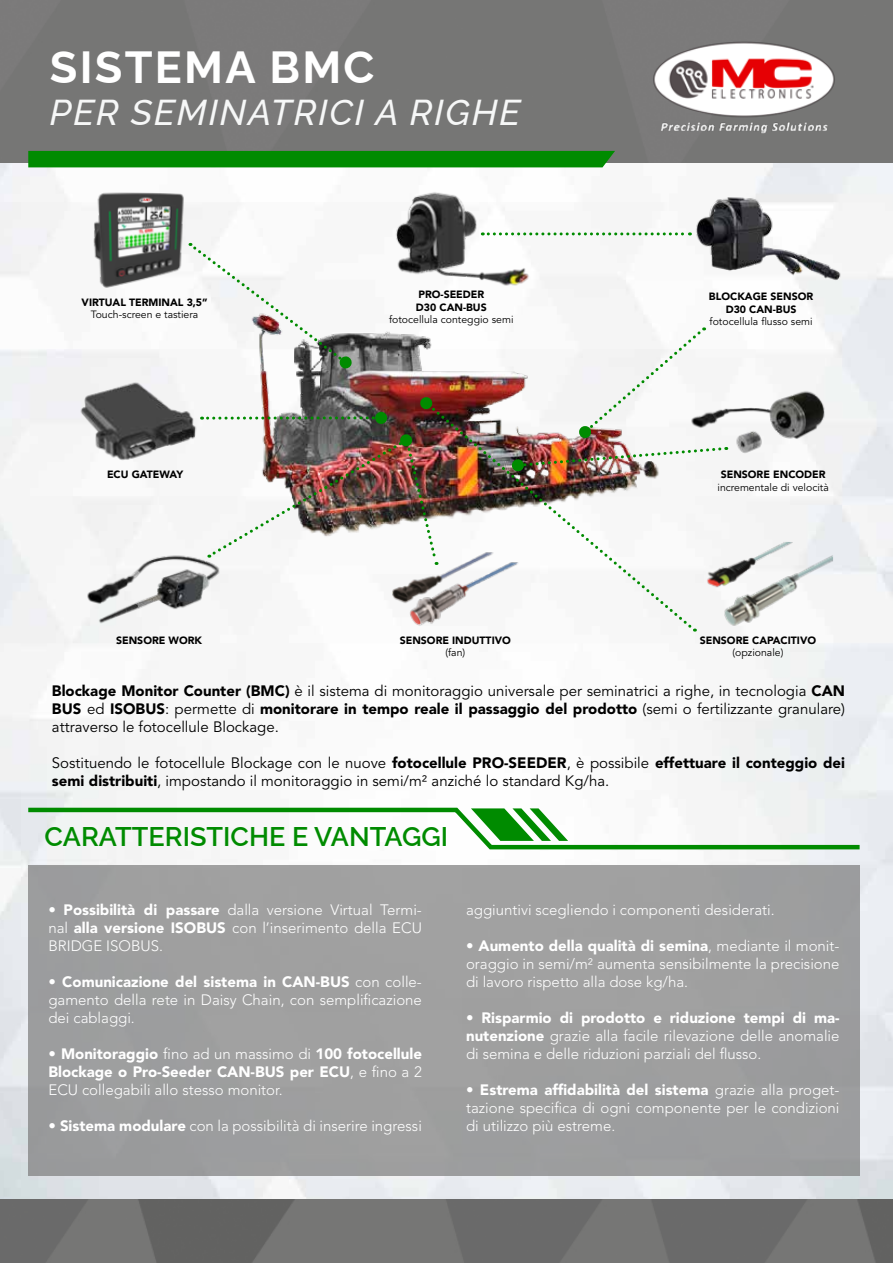
<style>
.page{position:relative;width:893px;height:1263px;background:#fff}
.page>*{position:absolute;margin:0;border:0;box-sizing:border-box;transform-origin:0 0}
.t1{font:700 45px "Raleway";letter-spacing:.05em;color:#fff}
.t2{font:italic 500 36px "Raleway";letter-spacing:.05em;color:#f6f7f7}
.t3{font:600 27px "Raleway";color:#008b00}
.t4{font:300 15px/18px "Avenir LT Std";color:#fff;text-align:justify}
.t5{font:15px/18px "Avenir LT Std";color:#000;text-align:justify}
.t6{font:900 15px/18px "Avenir LT Std";color:#fff;text-align:justify}
.t7{font:900 10.5px/12.6px "Avenir LT Std";color:#000}
.t8{font:10.5px "Avenir LT Std";color:#000}
.s1{font-weight:900}
.s2{font-weight:300}
</style>
<div class="page">
<img style="left:0;top:162px;width:893px;height:1038px">
<div style="left:0;top:0;width:893px;height:162px;background:#767675"></div>
<img style="left:0;top:1200px;width:893px;height:63px">
<img style="left:647px;top:37px;width:193px;height:100px">
<img style="left:239px;top:306px;width:426px;height:130px">
<div style="left:28px;top:865px;width:832px;height:311px;background:#9e9f9f"></div>
<svg style="left:24px;top:805px;width:840px;height:47px"></svg>
<div style="left:28px;top:151px;width:587px;height:16px;background:#008b00"></div>
<svg style="left:190px;top:243px;width:162px;height:126px"></svg>
<div style="left:578px;top:327px;width:127px;height:74px;background:#f5f5f5"></div>
<img style="left:90px;top:190px;width:98px;height:101px">
<img style="left:389px;top:186px;width:143px;height:105px">
<img style="left:688px;top:193px;width:162px;height:89px">
<img style="left:72px;top:377px;width:133px;height:84px">
<img style="left:688px;top:386px;width:145px;height:80px">
<img style="left:77px;top:533px;width:153px;height:97px">
<img style="left:694px;top:541px;width:139px;height:86px">
<img style="left:379px;top:565px;width:150px;height:66px">
<svg style="left:482px;top:232px;width:208px;height:3px"></svg>
<svg style="left:202px;top:416px;width:173px;height:4px"></svg>
<div style="left:375px;top:412px;width:12px;height:12px;background:#008b00;border-radius:50%"></div>
<svg style="left:400px;top:434px;width:12px;height:12px"></svg>
<svg style="left:694px;top:446px;width:33px;height:26px"></svg>
<img style="left:424px;top:401px;width:270px;height:229px">
<svg style="left:419px;top:396px;width:14px;height:14px"></svg>
<img style="left:209px;top:436px;width:230px;height:129px">
<h1 class="t1" style="left:50px;top:31px;width:326px">SISTEMA BMC</h1>
<h2 class="t2" style="left:50px;top:83px;width:472px">PER SEMINATRICI A RIGHE</h2>
<p class="t7" style="left:82px;top:296px;width:128px">VIRTUAL TERMINAL 3,5”</p>
<p class="t8" style="left:91px;top:309px;width:109px">Touch-screen e tastiera</p>
<p class="t7" style="left:416px;top:288px;width:72px">PRO-SEEDER<br>D30 CAN-BUS</p>
<p class="t8" style="left:389px;top:314px;width:126px">fotocellula conteggio semi</p>
<p class="t7" style="left:709px;top:290px;width:106px;text-align:center">BLOCKAGE SENSOR<br>D30 CAN-BUS</p>
<p class="t8" style="left:710px;top:315px;width:105px">fotocellula flusso semi</p>
<p class="t7" style="left:107px;top:468px;width:78px">ECU GATEWAY</p>
<p class="t7" style="left:721px;top:468px;width:106px">SENSORE ENCODER</p>
<p class="t8" style="left:717px;top:481px;width:113px">incrementale di velocità</p>
<p class="t7" style="left:116px;top:634px;width:88px">SENSORE WORK</p>
<p class="t7" style="left:700px;top:634px;width:118px">SENSORE CAPACITIVO</p>
<p class="t8" style="left:732px;top:647px;width:52px">(opzionale)</p>
<p class="t7" style="left:400px;top:634px;width:113px">SENSORE INDUTTIVO</p>
<p class="t8" style="left:445px;top:647px;width:21px">(fan)</p>
<p class="t5" style="left:52px;top:682px;width:795px"><span class="s1">Blockage Monitor Counter (BMC)</span> è il sistema di monitoraggio universale per seminatrici a righe, in tecnologia <span class="s1">CAN BUS</span> ed <span class="s1">ISOBUS</span>: permette di <span class="s1">monitorare in tempo reale il passaggio del prodotto</span> (semi o fertilizzante granulare) attraverso le fotocellule Blockage.</p>
<p class="t5" style="left:52px;top:754px;width:795px">Sostituendo le fotocellule Blockage con le nuove <span class="s1">fotocellule PRO-SEEDER</span>, è possibile <span class="s1">effettuare il conteggio dei semi distribuiti</span>, impostando il monitoraggio in semi/m² anziché lo standard Kg/ha.</p>
<h3 class="t3" style="left:45px;top:815px;width:405px">CARATTERISTICHE E VANTAGGI</h3>
<p class="t4" style="left:48px;top:900px;width:375px">• <span class="s1">Possibilità di passare</span> dalla versione Virtual Termi&shy;nal <span class="s1">alla versione ISOBUS</span> con l’inserimento della ECU BRIDGE ISOBUS.</p>
<p class="t4" style="left:48px;top:972px;width:375px"><span class="s1">• Comunicazione del sistema in CAN-BUS</span> con colle&shy;gamento della rete in Daisy Chain, con semplificazione dei cablaggi.</p>
<p class="t6" style="left:48px;top:1044px;width:375px">• Monitoraggio <span class="s2">fino ad un massimo di</span> 100 fotocellule Blockage o Pro-Seeder CAN-BUS per ECU<span class="s2">, e fino a 2<br>ECU collegabili allo stesso monitor.</span></p>
<p class="t4" style="left:48px;top:1116px;width:375px"><span class="s1">• Sistema modulare</span> con la possibilità di inserire ingressi</p>
<p class="t4" style="left:466px;top:900px;width:310px">aggiuntivi scegliendo i componenti desiderati.</p>
<p class="t4" style="left:466px;top:936px;width:375px"><span class="s1">• Aumento della qualità di semina</span>, mediante il monit&shy;oraggio in semi/m² aumenta sensibilmente la precisione di lavoro rispetto alla dose kg/ha.</p>
<p class="t4" style="left:466px;top:1008px;width:375px"><span class="s1">• Risparmio di prodotto e riduzione tempi di ma&shy;nutenzione</span> grazie alla facile rilevazione delle anomalie di semina e delle riduzioni parziali del flusso.</p>
<p class="t4" style="left:466px;top:1080px;width:375px"><span class="s1">• Estrema affidabilità del sistema</span> grazie alla proget&shy;tazione specifica di ogni componente per le condizioni di utilizzo più estreme.</p>
</div>
